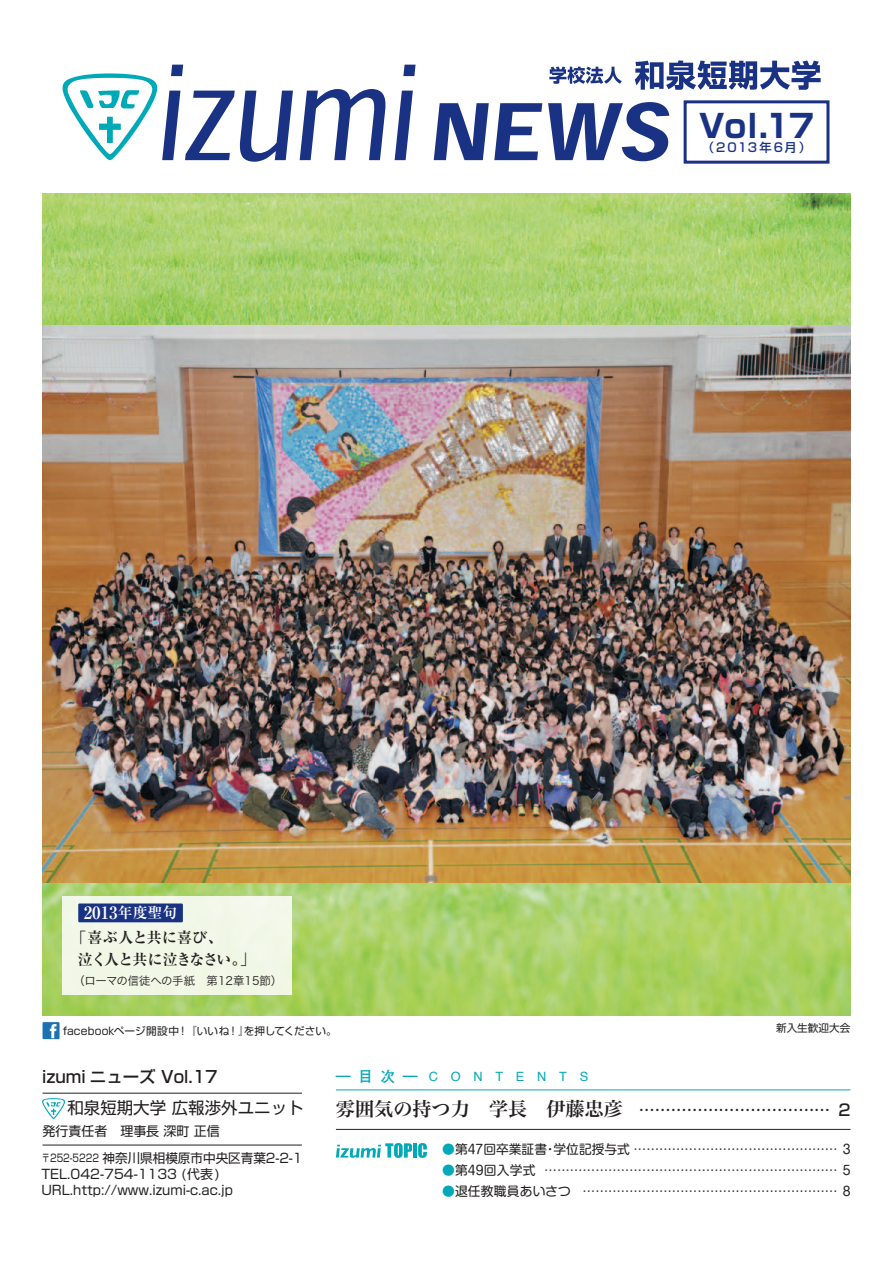
<style>
.page{position:relative;width:893px;height:1263px;background:#fff}
.page>*{position:absolute;margin:0;border:0;box-sizing:border-box;transform-origin:0 0}
.t1{font:700 31.95px "Shin Go Pro";color:#193284}
.t2{font:19.2px "Hira Min Pro W6";color:#231f20}
.t3{font:700 16.95px "Ryumin Pro";color:#fff}
.t4{font:500 16.5px "Shin Go Pro";color:#231f20}
.t5{font:16.5px "Shin Go Pro";color:#231f20}
.t6{font:700 expanded 14.85px/22.2px "Ryumin Pro";letter-spacing:-.05em;color:#231f20}
.t7{font:700 14.85px "Futo Go B101 Pro";color:#00a9b8}
.t8{font:12.9px/27.5px "Shin Go Pro";color:#231f20}
.t9{font:12.75px "Shin M Go Pro";letter-spacing:.005em;color:#231f20}
.t10{font:12.75px "Helvetica";letter-spacing:1em;color:#00a9b8}
.t11{font:500 12.15px "Shin Go Pro";letter-spacing:.15em;color:#193284}
.t12{font:11.4px "Hira Kaku Pro W3";color:#231f20}
.t13{font:10.65px "Shin Go Pro";letter-spacing:.005em;color:#231f20}
.s1{font-size:14.85px}
.s2{font-size:10.65px}
.s3{font-family:"Shin Go Pro";font-weight:500;font-size:15.9px}
.s4{color:#00a9b8}
</style>
<div class="page">
<img style="left:43px;top:193px;width:807px;height:823px">
<img style="left:43px;top:326px;width:807px;height:557px">
<hr style="left:43px;top:1145px;width:259px;height:1px;background:#231f20">
<hr style="left:43px;top:1093px;width:259px;height:1px;background:#231f20">
<div style="left:684px;top:100px;width:145px;height:64px;border:3px solid #193284"></div>
<svg style="left:300px;top:89px;width:86px;height:71px"></svg>
<svg style="left:395px;top:65px;width:21px;height:95px"></svg>
<svg style="left:434px;top:103px;width:108px;height:57px"></svg>
<svg style="left:548px;top:102px;width:121px;height:59px"></svg>
<svg style="left:63px;top:65px;width:230px;height:97px"></svg>
<svg style="left:42px;top:1098px;width:23px;height:21px"></svg>
<hr style="left:336px;top:1129px;width:514px;height:1px;background:#231f20">
<hr style="left:336px;top:1090px;width:514px;height:1px;background:#00a9b8">
<svg style="left:336px;top:1143px;width:76px;height:15px"></svg>
<hr style="left:413px;top:1143px;width:4px;height:14px;background:#00a9b8">
<svg style="left:418px;top:1143px;width:9px;height:15px"></svg>
<svg style="left:635px;top:60px;width:186px;height:30px"></svg>
<svg style="left:549px;top:67px;width:73px;height:17px"></svg>
<div style="left:63px;top:896px;width:229px;height:99px;background:#f1f7e7"></div>
<div style="left:78px;top:903px;width:105px;height:19px;background:#193284"></div>
<div style="left:43px;top:1022px;width:17px;height:17px;background:#1b72b3"></div>
<svg style="left:50px;top:1024px;width:7px;height:14px"></svg>
<h1 class="t1" style="left:699px;top:100px;width:117px">Vol.17</h1>
<p class="t11" style="left:702px;top:138px;width:110px">（2013年6月）</p>
<h3 class="t3" style="left:84px;top:899px;width:95px">2013<span class="s1">年度聖句</span></h3>
<p class="t6" style="left:78px;top:925px;width:179px;text-indent:-6px">「喜ぶ人と共に喜び、<br>泣く人と共に泣きなさい。」</p>
<p class="t12" style="left:74px;top:970px;width:210px">（ローマの信徒への手紙　第12章15節）</p>
<p class="t13" style="left:63px;top:1022px;width:275px">facebookページ開設中！ 『いいね！』を押してください。</p>
<p class="t4" style="left:42px;top:1063px;width:177px">izumi ニューズ Vol.17</p>
<p class="t7" style="left:336px;top:1064px;width:83px">―目次―</p>
<p class="t10" style="left:429px;top:1066px;width:161px">CONTENTS</p>
<p class="t13" style="left:776px;top:1019px;width:76px">新入生歓迎大会</p>
<p class="t5" style="left:67px;top:1094px;width:238px">和泉短期大学 広報渉外ユニット</p>
<p class="t8" style="left:41px;top:1115px;width:263px">発行責任者　理事長 深町 正信<br><span class="s2">〒252-5222</span> 神奈川県相模原市中央区青葉2-2-1</p>
<p class="t8" style="left:41px;top:1165px;width:193px;line-height:16px">TEL.042-754-1133 (代表)<br>URL.http://www.izumi-c.ac.jp</p>
<h2 class="t2" style="left:336px;top:1092px;width:516px">雰囲気の持つ力　学長　伊藤忠彦 <span class="s3">……………………………… 2</span></h2>
<p class="t9" style="left:442px;top:1139px;width:410px"><span class="s4">●</span>第47回卒業証書・学位記授与式 ………………………………………… 3</p>
<p class="t9" style="left:442px;top:1160px;width:410px"><span class="s4">●</span>第49回入学式 …………………………………………………………… 5</p>
<p class="t9" style="left:442px;top:1181px;width:410px"><span class="s4">●</span>退任教職員あいさつ …………………………………………………… 8</p>
</div>
